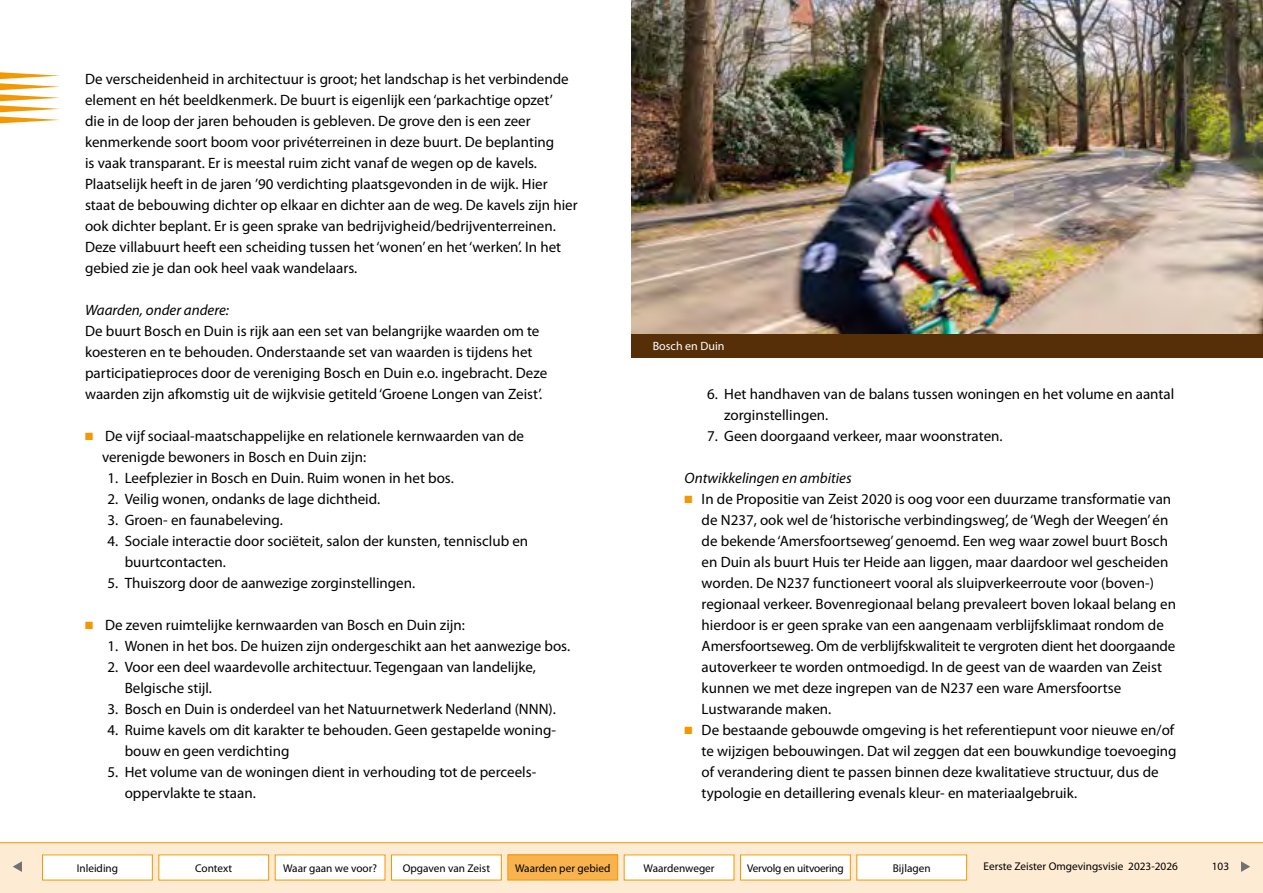
<style>
.page{position:relative;width:1263px;height:893px;background:#fff}
.page>*{position:absolute;margin:0;border:0;box-sizing:border-box;transform-origin:0 0}
.P__Plat_Inspringen{font:15px/21px "Myriad Pro";color:#000}
.P__Platte_tekst{font:15px/21px "Myriad Pro";color:#000}
.P__Plat_inspringen{font:15px/21px "Myriad Pro";color:#000}
.P__Platte_tekst-2{font:italic 15px "Myriad Pro";color:#000}
.P__Bijschrift_WIT{font:12px "Myriad Pro";color:#fff}
.t1{font:11.25px "Myriad Pro";color:#000}
.t2{font:11.25px "Myriad Pro";letter-spacing:-.02em;color:#000}
.s1{color:#f39800}
</style>
<div class="page">
<svg style="left:0;top:72px;width:60px;height:51px"></svg>
<img style="left:631px;top:0;width:632px;height:334px">
<div style="left:631px;top:334px;width:632px;height:23px;background:#562f08"></div>
<svg style="left:0;top:842px;width:1263px;height:51px;background:#fde6c7"></svg>
<div style="left:43px;top:855px;width:109px;height:25px;background:#fff"></div>
<div style="left:159px;top:855px;width:110px;height:25px;background:#fff"></div>
<div style="left:275px;top:855px;width:110px;height:25px;background:#fff"></div>
<div style="left:391px;top:855px;width:110px;height:25px;background:#fff"></div>
<div style="left:508px;top:855px;width:110px;height:25px;background:#f8b34f"></div>
<div style="left:507px;top:854px;width:111px;height:26px;border:1px solid #f39800"></div>
<div style="left:624px;top:855px;width:110px;height:25px;background:#fff"></div>
<div style="left:740px;top:855px;width:110px;height:25px;background:#fff"></div>
<div style="left:857px;top:855px;width:110px;height:25px;background:#fff"></div>
<svg style="left:13px;top:861px;width:9px;height:11px"></svg>
<svg style="left:1241px;top:861px;width:9px;height:11px"></svg>
<p class="P__Platte_tekst" style="left:85px;top:69px;width:494px">De verscheidenheid in architectuur is groot; het landschap is het verbindende element en hét beeldkenmerk. De buurt is eigenlijk een ‘parkachtige opzet’<br>die in de loop der jaren behouden is gebleven. De grove den is een zeer kenmerkende soort boom voor privéterreinen in deze buurt. De beplanting<br>is vaak transparant. Er is meestal ruim zicht vanaf de wegen op de kavels.<br>Plaatselijk heeft in de jaren ’90 verdichting plaatsgevonden in de wijk. Hier staat de bebouwing dichter op elkaar en dichter aan de weg. De kavels zijn hier ook dichter beplant. Er is geen sprake van bedrijvigheid/bedrijventerreinen.<br>Deze villabuurt heeft een scheiding tussen het ‘wonen’ en het ‘werken’. In het gebied zie je dan ook heel vaak wandelaars.</p>
<p class="P__Platte_tekst-2" style="left:85px;top:302px;width:145px">Waarden, onder andere:</p>
<p class="P__Platte_tekst" style="left:85px;top:321px;width:464px">De buurt Bosch en Duin is rijk aan een set van belangrijke waarden om te koesteren en te behouden. Onderstaande set van waarden is tijdens het participatieproces door de vereniging Bosch en Duin e.o. ingebracht. Deze waarden zijn afkomstig uit de wijkvisie getiteld ‘Groene Longen van Zeist’.</p>
<p class="P__Plat_Inspringen" style="left:102px;top:426px;width:423px;text-indent:-17px"><span class="s1">■</span> De vijf sociaal-maatschappelijke en relationele kernwaarden van de verenigde bewoners in Bosch en Duin zijn:</p>
<p class="P__Plat_inspringen" style="left:108px;top:468px;width:348px">1. Leefplezier in Bosch en Duin. Ruim wonen in het bos.</p>
<p class="P__Plat_inspringen" style="left:108px;top:489px;width:274px">2. Veilig wonen, ondanks de lage dichtheid.</p>
<p class="P__Plat_inspringen" style="left:108px;top:510px;width:177px">3. Groen- en faunabeleving.</p>
<p class="P__Plat_inspringen" style="left:125px;top:531px;width:405px;text-indent:-17px">4. Sociale interactie door sociëteit, salon der kunsten, tennisclub en buurtcontacten.</p>
<p class="P__Plat_inspringen" style="left:108px;top:573px;width:309px">5. Thuiszorg door de aanwezige zorginstellingen.</p>
<p class="P__Plat_Inspringen" style="left:85px;top:615px;width:381px"><span class="s1">■</span> De zeven ruimtelijke kernwaarden van Bosch en Duin zijn:</p>
<p class="P__Plat_inspringen" style="left:108px;top:636px;width:464px">1. Wonen in het bos. De huizen zijn ondergeschikt aan het aanwezige bos.</p>
<p class="P__Plat_inspringen" style="left:125px;top:657px;width:413px;text-indent:-17px">2. Voor een deel waardevolle architectuur. Tegengaan van landelijke,<br>Belgische stijl.</p>
<p class="P__Plat_inspringen" style="left:108px;top:699px;width:450px">3. Bosch en Duin is onderdeel van het Natuurnetwerk Nederland (NNN).</p>
<p class="P__Plat_inspringen" style="left:125px;top:720px;width:432px;text-indent:-17px">4. Ruime kavels om dit karakter te behouden. Geen gestapelde woning&shy;bouw en geen verdichting</p>
<p class="P__Plat_inspringen" style="left:125px;top:762px;width:412px;text-indent:-17px">5. Het volume van de woningen dient in verhouding tot de perceels&shy;oppervlakte te staan.</p>
<p class="P__Bijschrift_WIT" style="left:653px;top:339px;width:73px">Bosch en Duin</p>
<p class="P__Plat_inspringen" style="left:724px;top:384px;width:451px;text-indent:-17px">6. Het handhaven van de balans tussen woningen en het volume en aantal zorginstellingen.</p>
<p class="P__Plat_inspringen" style="left:707px;top:426px;width:297px">7. Geen doorgaand verkeer, maar woonstraten.</p>
<p class="P__Platte_tekst-2" style="left:685px;top:470px;width:168px">Ontwikkelingen en ambities</p>
<p class="P__Plat_Inspringen" style="left:702px;top:489px;width:476px;text-indent:-17px"><span class="s1">■</span> In de Propositie van Zeist 2020 is oog voor een duurzame transformatie van de N237, ook wel de ‘historische verbindingsweg’, de ‘Wegh der Weegen’ én de bekende ‘Amersfoortseweg’ genoemd. Een weg waar zowel buurt Bosch en Duin als buurt Huis ter Heide aan liggen, maar daardoor wel gescheiden worden. De N237 functioneert vooral als sluipverkeerroute voor (boven-) regionaal verkeer. Bovenregionaal belang prevaleert boven lokaal belang en hierdoor is er geen sprake van een aangenaam verblijfsklimaat rondom de Amersfoortseweg. Om de verblijfskwaliteit te vergroten dient het doorgaande autoverkeer te worden ontmoedigd. In de geest van de waarden van Zeist kunnen we met deze ingrepen van de N237 een ware Amersfoortse Lustwarande maken.</p>
<p class="P__Plat_Inspringen" style="left:702px;top:720px;width:476px;text-indent:-17px"><span class="s1">■</span> De bestaande gebouwde omgeving is het referentiepunt voor nieuwe en/of te wijzigen bebouwingen. Dat wil zeggen dat een bouwkundige toevoeging of verandering dient te passen binnen deze kwalitatieve structuur, dus de typologie en detaillering evenals kleur- en materiaalgebruik.</p>
<p class="t1" style="left:77px;top:862px;width:43px">Inleiding</p>
<p class="t1" style="left:195px;top:862px;width:39px">Context</p>
<p class="t1" style="left:283px;top:862px;width:95px">Waar gaan we voor?</p>
<p class="t1" style="left:403px;top:862px;width:89px">Opgaven van Zeist</p>
<p class="t1" style="left:515px;top:862px;width:97px">Waarden per gebied</p>
<p class="t1" style="left:643px;top:862px;width:73px">Waardenweger</p>
<p class="t2" style="left:747px;top:862px;width:98px">Vervolg en uitvoering</p>
<p class="t1" style="left:893px;top:862px;width:39px">Bijlagen</p>
<p class="t1" style="left:983px;top:860px;width:196px">Eerste Zeister Omgevingsvisie 2023-2026</p>
<p class="t1" style="left:1212px;top:860px;width:19px">103</p>
</div>
